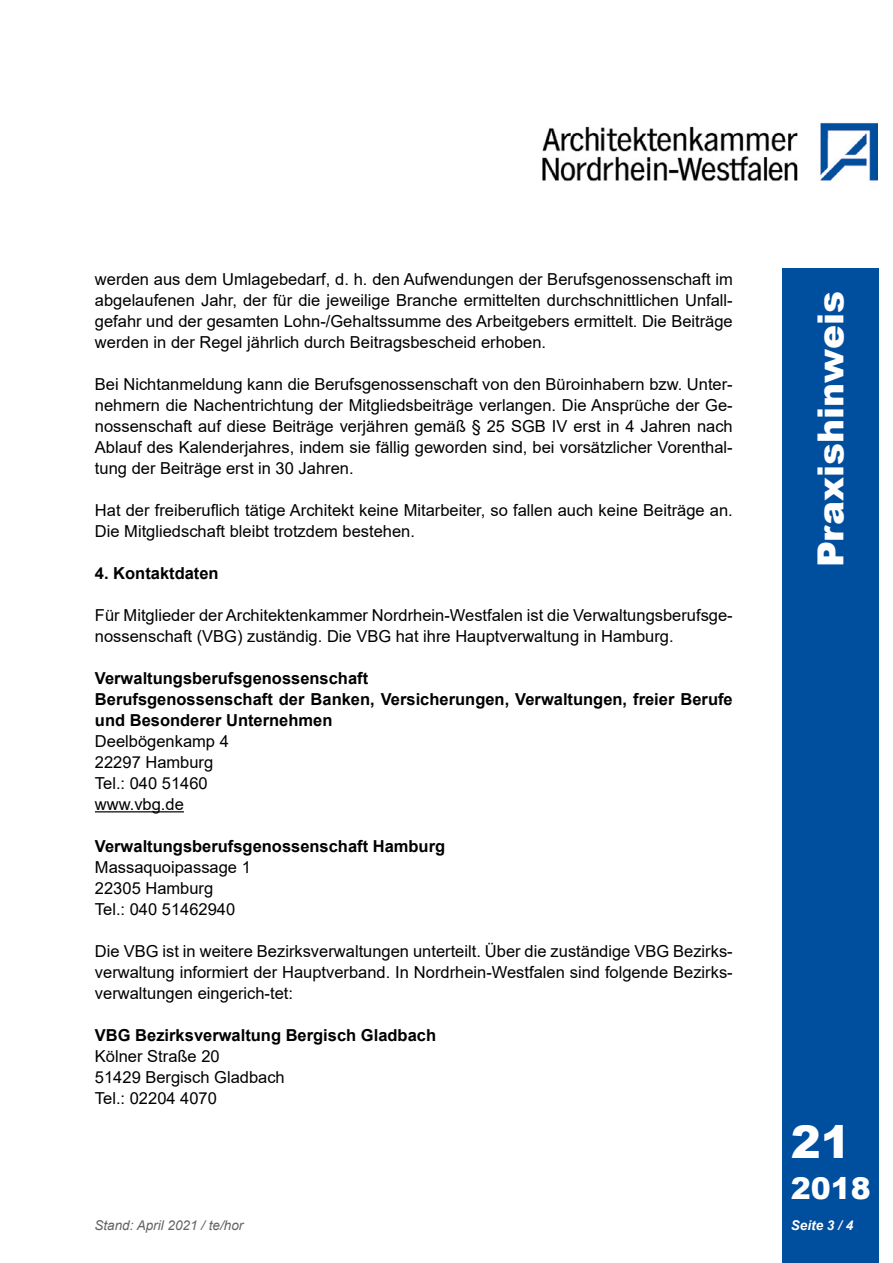
<style>
.page{position:relative;width:893px;height:1263px;background:#fff}
.page>*{position:absolute;margin:0;border:0;box-sizing:border-box;transform-origin:0 0}
.t1{font:900 45px "Arial";color:#fff}
.t2{font:900 36px "Arial";color:#fff}
.t3{font:900 30px "Arial";color:#fff}
.t4{font:16.5px/21px "Arial";color:#000}
.t5{font:700 16.5px/21px "Arial";color:#000}
.t6{font:italic 13.5px "Arial";color:#636362}
.t7{font:italic 700 13.5px "Arial";color:#fff}
</style>
<div class="page">
<img style="left:542px;top:122px;width:336px;height:60px">
<div style="left:782px;top:268px;width:96px;height:995px;background:#004e9e"></div>
<hr style="left:95px;top:811px;width:89px;height:1px;background:#000">
<p class="t4" style="left:95px;top:269px;width:639px;text-align:justify">werden aus dem Umlagebedarf, d. h. den Aufwendungen der Berufsgenossenschaft im abgelaufenen Jahr, der für die jeweilige Branche ermittelten durchschnittlichen Unfall&shy;gefahr und der gesamten Lohn-/Gehaltssumme des Arbeitgebers ermittelt. Die Beiträge werden in der Regel jährlich durch Beitragsbescheid erhoben.</p>
<p class="t4" style="left:95px;top:374px;width:639px;text-align:justify">Bei Nichtanmeldung kann die Berufsgenossenschaft von den Büroinhabern bzw. Unter&shy;nehmern die Nachentrichtung der Mitgliedsbeiträge verlangen. Die Ansprüche der Ge&shy;nossenschaft auf diese Beiträge verjähren gemäß § 25 SGB IV erst in 4 Jahren nach Ablauf des Kalenderjahres, indem sie fällig geworden sind, bei vorsätzlicher Vorenthal&shy;tung der Beiträge erst in 30 Jahren.</p>
<p class="t4" style="left:95px;top:500px;width:639px">Hat der freiberuflich tätige Architekt keine Mitarbeiter, so fallen auch keine Beiträge an.<br>Die Mitgliedschaft bleibt trotzdem bestehen.</p>
<p class="t5" style="left:95px;top:563px;width:125px">4. Kontaktdaten</p>
<p class="t4" style="left:95px;top:605px;width:639px">Für Mitglieder der Architektenkammer Nordrhein-Westfalen ist die Verwaltungsberufsge&shy;nossenschaft (VBG) zuständig. Die VBG hat ihre Hauptverwaltung in Hamburg.</p>
<p class="t5" style="left:95px;top:668px;width:639px">Verwaltungsberufsgenossenschaft<br>Berufsgenossenschaft der Banken, Versicherungen, Verwaltungen, freier Berufe und Besonderer Unternehmen</p>
<p class="t4" style="left:95px;top:731px;width:135px">Deelbögenkamp 4<br>22297 Hamburg<br>Tel.: 040 51460 www.vbg.de</p>
<p class="t5" style="left:95px;top:836px;width:352px">Verwaltungsberufsgenossenschaft Hamburg</p>
<p class="t4" style="left:95px;top:857px;width:157px">Massaquoipassage 1<br>22305 Hamburg<br>Tel.: 040 51462940</p>
<p class="t4" style="left:95px;top:941px;width:639px;text-align:justify">Die VBG ist in weitere Bezirksverwaltungen unterteilt. Über die zuständige VBG Bezirks&shy;verwaltung informiert der Hauptverband. In Nordrhein-Westfalen sind folgende Bezirks&shy;verwaltungen eingerich-tet:</p>
<p class="t5" style="left:95px;top:1025px;width:343px">VBG Bezirksverwaltung Bergisch Gladbach</p>
<p class="t4" style="left:95px;top:1046px;width:191px">Kölner Straße 20<br>51429 Bergisch Gladbach<br>Tel.: 02204 4070</p>
<p class="t6" style="left:94px;top:1217px;width:150px">Stand: April 2021 / te/hor</p>
<h2 class="t2" style="left:805px;top:567px;width:278px;rotate:-90deg">Praxishinweis</h2>
<h1 class="t1" style="left:791px;top:1109px;width:62px">21</h1>
<h3 class="t3" style="left:791px;top:1167px;width:82px">2018</h3>
<p class="t7" style="left:791px;top:1216px;width:64px">Seite 3 / 4</p>
</div>
